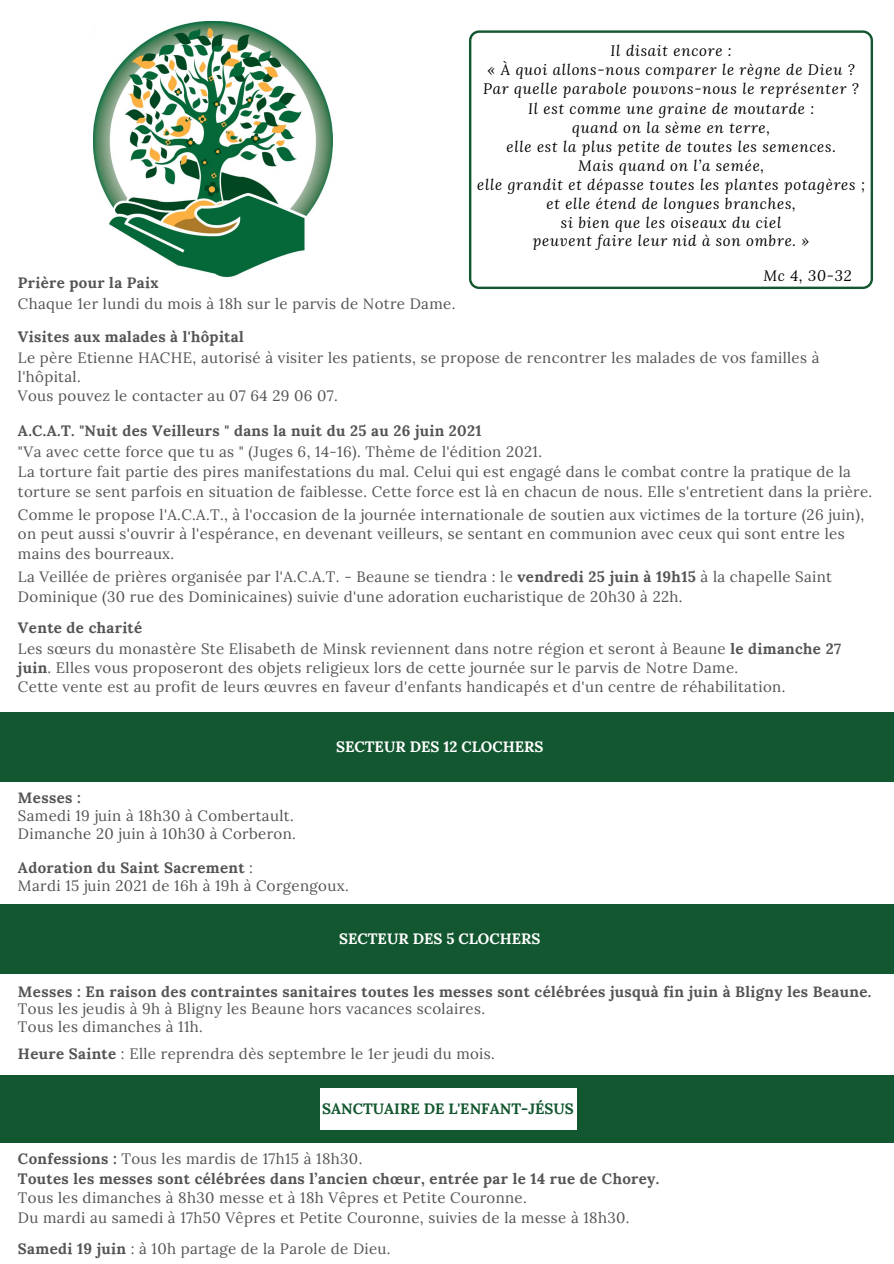
<style>
.page{position:relative;width:894px;height:1264px;background:#fff}
.page>*{position:absolute;margin:0;border:0;box-sizing:border-box;transform-origin:0 0}
.t1{font:15px/19.5px "Lora";letter-spacing:.025em;color:#545454}
.t2{font:italic 15px "Lora";letter-spacing:.05em;color:#000}
.t3{font:700 15px "Lora";letter-spacing:.025em;color:#545454}
.t4{font:700 15px "Lora";color:#fff}
.t5{font:700 15px "Lora";color:#12572f}
.s1{font-weight:700}
.s2{font-weight:400}
</style>
<div class="page">
<div style="left:0;top:1075px;width:893px;height:67px;background:#12572f"></div>
<div style="left:320px;top:1088px;width:257px;height:41px;background:#fff"></div>
<div style="left:0;top:904px;width:893px;height:69px;background:#12572f"></div>
<div style="left:0;top:712px;width:893px;height:69px;background:#12572f"></div>
<svg style="left:469px;top:30px;width:403px;height:259px"></svg>
<img style="left:94px;top:21px;width:238px;height:257px">
<p class="t3" style="left:18px;top:273px;width:142px">Prière pour la Paix</p>
<p class="t1" style="left:18px;top:293px;width:439px">Chaque 1er lundi du mois à 18h sur le parvis de Notre Dame.</p>
<p class="t3" style="left:18px;top:326px;width:227px">Visites aux malades à l'hôpital</p>
<p class="t2" style="left:610px;top:41px;width:123px">Il disait encore :</p>
<p class="t2" style="left:487px;top:60px;width:368px">« À quoi allons-nous comparer le règne de Dieu ?</p>
<p class="t2" style="left:483px;top:79px;width:377px">Par quelle parabole pouvons-nous le représenter ?</p>
<p class="t2" style="left:528px;top:98px;width:287px">Il est comme une graine de moutarde :</p>
<p class="t2" style="left:572px;top:117px;width:199px">quand on la sème en terre,</p>
<p class="t2" style="left:506px;top:136px;width:331px">elle est la plus petite de toutes les semences.</p>
<p class="t2" style="left:578px;top:155px;width:187px">Mais quand on l’a semée,</p>
<p class="t2" style="left:477px;top:175px;width:389px">elle grandit et dépasse toutes les plantes potagères ;</p>
<p class="t2" style="left:546px;top:194px;width:251px">et elle étend de longues branches,</p>
<p class="t2" style="left:560px;top:213px;width:222px">si bien que les oiseaux du ciel</p>
<p class="t2" style="left:533px;top:231px;width:278px">peuvent faire leur nid à son ombre. »</p>
<p class="t2" style="left:763px;top:266px;width:90px">Mc 4, 30-32</p>
<p class="t1" style="left:18px;top:347px;width:802px">Le père Etienne HACHE, autorisé à visiter les patients, se propose de rencontrer les malades de vos familles à l'hôpital.</p>
<p class="t1" style="left:18px;top:386px;width:321px">Vous pouvez le contacter au 07 64 29 06 07.</p>
<p class="t3" style="left:18px;top:421px;width:465px">A.C.A.T. "Nuit des Veilleurs " dans la nuit du 25 au 26 juin 2021</p>
<p class="t1" style="left:18px;top:442px;width:525px">"Va avec cette force que tu as " (Juges 6, 14-16). Thème de l'édition 2021.</p>
<p class="t1" style="left:18px;top:462px;width:855px">La torture fait partie des pires manifestations du mal. Celui qui est engagé dans le combat contre la pratique de la torture se sent parfois en situation de faiblesse. Cette force est là en chacun de nous. Elle s'entretient dans la prière.</p>
<p class="t1" style="left:18px;top:504px;width:847px">Comme le propose l'A.C.A.T., à l'occasion de la journée internationale de soutien aux victimes de la torture (26 juin), on peut aussi s'ouvrir à l'espérance, en devenant veilleurs, se sentant en communion avec ceux qui sont entre les mains des bourreaux.</p>
<p class="t1" style="left:18px;top:567px;width:815px">La Veillée de prières organisée par l'A.C.A.T. - Beaune se tiendra : le <span class="s1">vendredi 25 juin à 19h15</span> à la chapelle Saint<br>Dominique (30 rue des Dominicaines) suivie d'une adoration eucharistique de 20h30 à 22h.</p>
<p class="t3" style="left:18px;top:618px;width:126px">Vente de charité</p>
<p class="t1" style="left:18px;top:639px;width:824px">Les sœurs du monastère Ste Elisabeth de Minsk reviennent dans notre région et seront à Beaune <span class="s1">le dimanche 27 juin</span>. Elles vous proposeront des objets religieux lors de cette journée sur le parvis de Notre Dame.</p>
<p class="t1" style="left:18px;top:677px;width:768px">Cette vente est au profit de leurs œuvres en faveur d'enfants handicapés et d'un centre de réhabilitation.</p>
<p class="t4" style="left:336px;top:736px;width:209px">SECTEUR DES 12 CLOCHERS</p>
<p class="t3" style="left:18px;top:788px;width:64px">Messes :</p>
<p class="t1" style="left:18px;top:806px;width:277px">Samedi 19 juin à 18h30 à Combertault.</p>
<p class="t1" style="left:18px;top:824px;width:279px">Dimanche 20 juin à 10h30 à Corberon.</p>
<p class="t3" style="left:18px;top:858px;width:236px">Adoration du Saint Sacrement <span class="s2">:</span></p>
<p class="t1" style="left:18px;top:875px;width:332px">Mardi 15 juin 2021 de 16h à 19h à Corgengoux.</p>
<p class="t4" style="left:339px;top:928px;width:203px">SECTEUR DES 5 CLOCHERS</p>
<p class="t3" style="left:18px;top:981px;width:854px">Messes : En raison des contraintes sanitaires toutes les messes sont célébrées jusquà fin juin à Bligny les Beaune.</p>
<p class="t1" style="left:18px;top:999px;width:468px">Tous les jeudis à 9h à Bligny les Beaune hors vacances scolaires.</p>
<p class="t1" style="left:18px;top:1017px;width:186px">Tous les dimanches à 11h.</p>
<p class="t1" style="left:18px;top:1044px;width:478px"><span class="s1">Heure Sainte</span> : Elle reprendra dès septembre le 1er jeudi du mois.</p>
<p class="t5" style="left:322px;top:1098px;width:253px">SANCTUAIRE DE L'ENFANT-JÉSUS</p>
<p class="t1" style="left:18px;top:1148px;width:346px"><span class="s1">Confessions :</span> Tous les mardis de 17h15 à 18h30.</p>
<p class="t3" style="left:18px;top:1168px;width:642px">Toutes les messes sont célébrées dans l’ancien chœur, entrée par le 14 rue de Chorey.</p>
<p class="t1" style="left:18px;top:1187px;width:510px">Tous les dimanches à 8h30 messe et à 18h Vêpres et Petite Couronne.</p>
<p class="t1" style="left:18px;top:1207px;width:613px">Du mardi au samedi à 17h50 Vêpres et Petite Couronne, suivies de la messe à 18h30.</p>
<p class="t1" style="left:18px;top:1238px;width:374px"><span class="s1">Samedi 19 juin</span> : à 10h partage de la Parole de Dieu.</p>
</div>
